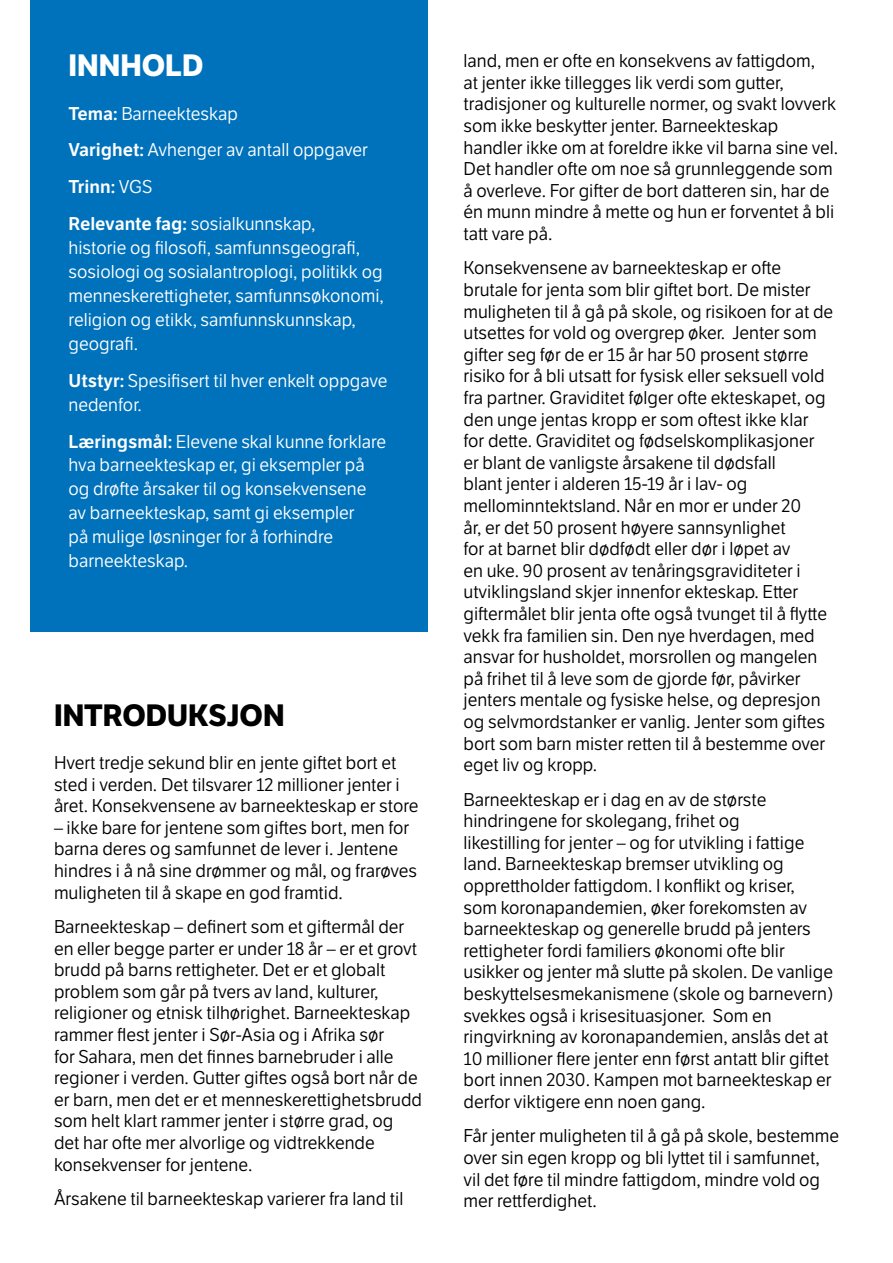
<style>
.page{position:relative;width:893px;height:1263px;background:#fff}
.page>*{position:absolute;margin:0;border:0;box-sizing:border-box;transform-origin:0 0}
.t1{font:700 30px "LFT Etica";color:#000}
.t2{font:700 30px "LFT Etica";color:#fff}
.t3{font:18px/21.6px "LFT Etica";color:#000}
.t4{font:18px/24px "LFT Etica";color:#fff}
.t5{font:18px "LFT Etica SB";color:#fff}
.s1{font-family:"LFT Etica SB"}
.s2{font-family:"LFT Etica"}
</style>
<div class="page">
<div style="left:30px;top:0;width:397px;height:631px;background:#0072bb"></div>
<h1 class="t2" style="left:69px;top:47px;width:136px">INNHOLD</h1>
<p class="t4" style="left:69px;top:95px;width:301px;line-height:36.8px"><span class="s1">Tema:</span> Barneekteskap<br><span class="s1">Varighet:</span> Avhenger av antall oppgaver</p>
<p class="t5" style="left:69px;top:176px;width:85px">Trinn: <span class="s2">VGS</span></p>
<p class="t4" style="left:69px;top:212px;width:317px"><span class="s1">Relevante fag:</span> sosialkunnskap,<br>historie og filosofi, samfunnsgeografi, sosiologi og sosialantroplogi, politikk og menneskerettigheter, samfunnsøkonomi, religion og etikk, samfunnskunnskap, geografi.</p>
<p class="t4" style="left:69px;top:369px;width:321px"><span class="s1">Utstyr:</span> Spesifisert til hver enkelt oppgave nedenfor.</p>
<p class="t4" style="left:69px;top:430px;width:319px"><span class="s1">Læringsmål:</span> Elevene skal kunne forklare hva barneekteskap er, gi eksempler på og drøfte årsaker til og konsekvensene av barneekteskap, samt gi eksempler<br>på mulige løsninger for å forhindre barneekteskap.</p>
<h1 class="t1" style="left:54px;top:697px;width:232px">INTRODUKSJON</h1>
<p class="t3" style="left:54px;top:752px;width:366px">Hvert tredje sekund blir en jente giftet bort et sted i verden. Det tilsvarer 12 millioner jenter i året. Konsekvensene av barneekteskap er store</p>
<p class="t3" style="left:54px;top:817px;width:365px">– ikke bare for jentene som giftes bort, men for barna deres og samfunnet de lever i. Jentene hindres i å nå sine drømmer og mål, og frarøves muligheten til å skape en god framtid.</p>
<p class="t3" style="left:54px;top:916px;width:370px">Barneekteskap – definert som et giftermål der en eller begge parter er under 18 år – er et grovt brudd på barns rettigheter. Det er et globalt problem som går på tvers av land, kulturer, religioner og etnisk tilhørighet. Barneekteskap rammer flest jenter i Sør-Asia og i Afrika sør<br>for Sahara, men det finnes barnebruder i alle regioner i verden. Gutter giftes også bort når de er barn, men det er et menneskerettighetsbrudd som helt klart rammer jenter i større grad, og det har ofte mer alvorlige og vidtrekkende konsekvenser for jentene.</p>
<p class="t3" style="left:54px;top:1188px;width:351px">Årsakene til barneekteskap varierer fra land til</p>
<p class="t3" style="left:463px;top:51px;width:376px">land, men er ofte en konsekvens av fattigdom,<br>at jenter ikke tillegges lik verdi som gutter, tradisjoner og kulturelle normer, og svakt lovverk som ikke beskytter jenter. Barneekteskap handler ikke om at foreldre ikke vil barna sine vel.<br>Det handler ofte om noe så grunnleggende som å overleve. For gifter de bort datteren sin, har de én munn mindre å mette og hun er forventet å bli tatt vare på.</p>
<p class="t3" style="left:463px;top:258px;width:371px">Konsekvensene av barneekteskap er ofte brutale for jenta som blir giftet bort. De mister muligheten til å gå på skole, og risikoen for at de utsettes for vold og overgrep øker. Jenter som gifter seg før de er 15 år har 50 prosent større risiko for å bli utsatt for fysisk eller seksuell vold fra partner. Graviditet følger ofte ekteskapet, og den unge jentas kropp er som oftest ikke klar for dette. Graviditet og fødselskomplikasjoner er blant de vanligste årsakene til dødsfall<br>blant jenter i alderen 15-19 år i lav- og mellominntektsland. Når en mor er under 20<br>år, er det 50 prosent høyere sannsynlighet<br>for at barnet blir dødfødt eller dør i løpet av<br>en uke. 90 prosent av tenåringsgraviditeter i utviklingsland skjer innenfor ekteskap. Etter giftermålet blir jenta ofte også tvunget til å flytte vekk fra familien sin. Den nye hverdagen, med ansvar for husholdet, morsrollen og mangelen på frihet til å leve som de gjorde før, påvirker jenters mentale og fysiske helse, og depresjon og selvmordstanker er vanlig. Jenter som giftes bort som barn mister retten til å bestemme over eget liv og kropp.</p>
<p class="t3" style="left:463px;top:789px;width:371px">Barneekteskap er i dag en av de største hindringene for skolegang, frihet og<br>likestilling for jenter – og for utvikling i fattige land. Barneekteskap bremser utvikling og opprettholder fattigdom. I konflikt og kriser,<br>som koronapandemien, øker forekomsten av barneekteskap og generelle brudd på jenters rettigheter fordi familiers økonomi ofte blir usikker og jenter må slutte på skolen. De vanlige beskyttelsesmekanismene (skole og barnevern) svekkes også i krisesituasjoner. Som en ringvirkning av koronapandemien, anslås det at 10 millioner flere jenter enn først antatt blir giftet bort innen 2030. Kampen mot barneekteskap er derfor viktigere enn noen gang.</p>
<p class="t3" style="left:463px;top:1126px;width:377px">Får jenter muligheten til å gå på skole, bestemme over sin egen kropp og bli lyttet til i samfunnet, vil det føre til mindre fattigdom, mindre vold og mer rettferdighet.</p>
</div>
